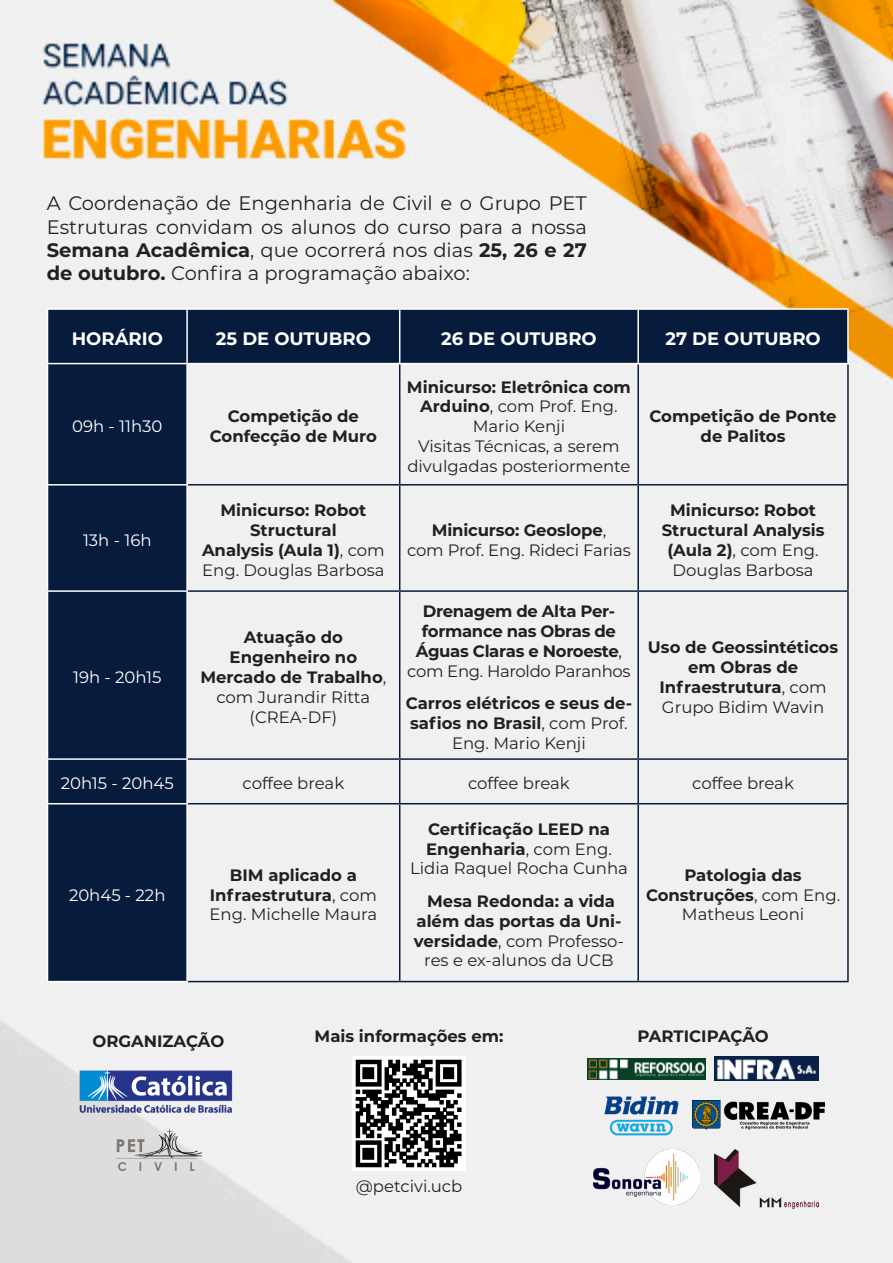
<style>
.page{position:relative;width:893px;height:1263px;background:#fff}
.page>*{position:absolute;margin:0;border:0;box-sizing:border-box;transform-origin:0 0}
.t1{font:19.5px/23.4px "Montserrat";color:#231f20;text-align:justify}
.t2{font:700 18px "Montserrat";color:#fff}
.t3{font:700 16.5px/19.8px "Montserrat";color:#231f20;text-align:center}
.t4{font:16.5px/19.8px "Montserrat";color:#231f20;text-align:center}
.t5{font:700 16.5px/19.8px "Montserrat";letter-spacing:-.02em;color:#231f20;text-align:center}
.t6{font:16.5px "Montserrat";color:#fff}
.s1{font-weight:700}
.s2{font-weight:400}
</style>
<div class="page">
<img style="left:0;top:0;width:893px;height:1263px">
<svg style="left:48px;top:310px;width:799px;height:671px;fill:#f0f0f0"></svg>
<hr style="left:399px;top:364px;width:1px;height:120px;background:#071c3c">
<hr style="left:637px;top:364px;width:2px;height:120px;background:#071c3c">
<hr style="left:847px;top:364px;width:2px;height:120px;background:#071c3c">
<hr style="left:188px;top:484px;width:212px;height:1px;background:#071c3c">
<hr style="left:400px;top:484px;width:238px;height:1px;background:#071c3c">
<hr style="left:399px;top:485px;width:1px;height:105px;background:#071c3c">
<hr style="left:638px;top:484px;width:211px;height:1px;background:#071c3c">
<hr style="left:637px;top:485px;width:2px;height:105px;background:#071c3c">
<hr style="left:847px;top:485px;width:2px;height:105px;background:#071c3c">
<hr style="left:188px;top:590px;width:212px;height:2px;background:#071c3c">
<hr style="left:400px;top:590px;width:238px;height:2px;background:#071c3c">
<hr style="left:399px;top:592px;width:1px;height:166px;background:#071c3c">
<hr style="left:638px;top:590px;width:211px;height:2px;background:#071c3c">
<hr style="left:637px;top:592px;width:2px;height:166px;background:#071c3c">
<hr style="left:847px;top:592px;width:2px;height:166px;background:#071c3c">
<hr style="left:188px;top:758px;width:212px;height:2px;background:#071c3c">
<hr style="left:400px;top:758px;width:238px;height:2px;background:#071c3c">
<hr style="left:399px;top:760px;width:1px;height:43px;background:#071c3c">
<hr style="left:638px;top:758px;width:211px;height:2px;background:#071c3c">
<hr style="left:637px;top:760px;width:2px;height:43px;background:#071c3c">
<hr style="left:847px;top:760px;width:2px;height:43px;background:#071c3c">
<hr style="left:188px;top:803px;width:212px;height:1px;background:#071c3c">
<hr style="left:400px;top:803px;width:238px;height:1px;background:#071c3c">
<hr style="left:399px;top:804px;width:1px;height:177px;background:#071c3c">
<hr style="left:638px;top:803px;width:211px;height:1px;background:#071c3c">
<hr style="left:637px;top:804px;width:2px;height:177px;background:#071c3c">
<hr style="left:847px;top:804px;width:2px;height:177px;background:#071c3c">
<hr style="left:188px;top:981px;width:212px;height:1px;background:#071c3c">
<hr style="left:400px;top:981px;width:238px;height:1px;background:#071c3c">
<hr style="left:638px;top:981px;width:211px;height:1px;background:#071c3c">
<hr style="left:47px;top:308px;width:140px;height:2px;background:#fff">
<hr style="left:47px;top:310px;width:1px;height:53px;background:#fff">
<hr style="left:187px;top:308px;width:213px;height:2px;background:#fff">
<hr style="left:186px;top:310px;width:2px;height:53px;background:#fff">
<hr style="left:400px;top:308px;width:238px;height:2px;background:#fff">
<hr style="left:399px;top:310px;width:1px;height:53px;background:#fff">
<hr style="left:638px;top:308px;width:211px;height:2px;background:#fff">
<hr style="left:637px;top:310px;width:2px;height:53px;background:#fff">
<hr style="left:847px;top:310px;width:2px;height:53px;background:#fff">
<hr style="left:47px;top:363px;width:140px;height:1px;background:#fff">
<hr style="left:187px;top:363px;width:213px;height:1px;background:#fff">
<hr style="left:400px;top:363px;width:238px;height:1px;background:#fff">
<hr style="left:638px;top:363px;width:211px;height:1px;background:#fff">
<hr style="left:47px;top:364px;width:1px;height:120px;background:#fff">
<hr style="left:186px;top:364px;width:2px;height:120px;background:#fff">
<hr style="left:47px;top:484px;width:141px;height:1px;background:#fff">
<hr style="left:47px;top:485px;width:1px;height:105px;background:#fff">
<hr style="left:186px;top:485px;width:2px;height:105px;background:#fff">
<hr style="left:47px;top:590px;width:141px;height:2px;background:#fff">
<hr style="left:47px;top:592px;width:1px;height:166px;background:#fff">
<hr style="left:186px;top:592px;width:2px;height:166px;background:#fff">
<hr style="left:47px;top:758px;width:141px;height:2px;background:#fff">
<hr style="left:47px;top:760px;width:1px;height:43px;background:#fff">
<hr style="left:186px;top:760px;width:2px;height:43px;background:#fff">
<hr style="left:47px;top:803px;width:141px;height:1px;background:#fff">
<hr style="left:47px;top:804px;width:1px;height:177px;background:#fff">
<hr style="left:186px;top:804px;width:2px;height:177px;background:#fff">
<hr style="left:47px;top:981px;width:141px;height:1px;background:#fff">
<img style="left:352px;top:1057px;width:114px;height:113px">
<img style="left:587px;top:1058px;width:118px;height:21px">
<img style="left:715px;top:1057px;width:103px;height:23px">
<img style="left:594px;top:1088px;width:92px;height:54px">
<img style="left:693px;top:1100px;width:131px;height:30px">
<img style="left:105px;top:1117px;width:107px;height:92px">
<img style="left:73px;top:1066px;width:171px;height:51px">
<img style="left:593px;top:1150px;width:106px;height:54px">
<img style="left:715px;top:1150px;width:103px;height:58px">
<p class="t1" style="left:47px;top:191px;width:542px">A Coordenação de Engenharia de Civil e o Grupo PET Estruturas convidam os alunos do curso para a nossa <span class="s1">Semana Acadêmica</span>, que ocorrerá nos dias <span class="s1">25, 26 e 27 de outubro.</span> Confira a programação abaixo:</p>
<p class="t2" style="left:72px;top:326px;width:93px">HORÁRIO</p>
<p class="t2" style="left:216px;top:326px;width:156px">25 DE OUTUBRO</p>
<p class="t2" style="left:441px;top:326px;width:157px">26 DE OUTUBRO</p>
<p class="t2" style="left:665px;top:326px;width:157px">27 DE OUTUBRO</p>
<p class="t6" style="left:72px;top:415px;width:92px">09h - 11h30</p>
<p class="t6" style="left:83px;top:529px;width:70px">13h - 16h</p>
<p class="t6" style="left:73px;top:666px;width:90px">19h - 20h15</p>
<p class="t3" style="left:228px;top:406px;width:133px">Competição de</p>
<p class="t3" style="left:210px;top:425px;width:169px">Confecção de Muro</p>
<p class="t3" style="left:220px;top:500px;width:148px">Minicurso: Robot<br>Structural</p>
<p class="t4" style="left:202px;top:539px;width:184px;text-align:left"><span class="s1">Analysis (Aula 1)</span>, com<br>Eng. Douglas Barbosa</p>
<p class="t3" style="left:200px;top:627px;width:187px">Atuação do<br>Engenheiro no<br>Mercado de Trabalho<span class="s2">, com Jurandir Ritta (CREA-DF)</span></p>
<p class="t3" style="left:407px;top:376px;width:225px">Minicurso: Eletrônica com<br>Arduino<span class="s2">, com Prof. Eng.<br>Mario Kenji</span></p>
<p class="t4" style="left:407px;top:436px;width:225px">Visitas Técnicas, a serem divulgadas posteriormente</p>
<p class="t3" style="left:432px;top:519px;width:176px">Minicurso: Geoslope<span class="s2">,</span></p>
<p class="t4" style="left:407px;top:539px;width:225px">com Prof. Eng. Rideci Farias</p>
<p class="t5" style="left:407px;top:601px;width:225px">Drenagem de Alta Per&shy;formance nas Obras de<br>Águas Claras e Noroeste<span class="s2">, com Eng. Haroldo Paranhos</span></p>
<p class="t3" style="left:406px;top:693px;width:228px">Carros elétricos e seus de&shy;safios no Brasil<span class="s2">, com Prof.<br>Eng. Mario Kenji</span></p>
<p class="t3" style="left:649px;top:406px;width:189px">Competição de Ponte</p>
<p class="t3" style="left:701px;top:425px;width:86px">de Palitos</p>
<p class="t3" style="left:662px;top:500px;width:164px">Minicurso: Robot<br>Structural Analysis (Aula 2)<span class="s2">, com Eng.</span></p>
<p class="t4" style="left:673px;top:559px;width:142px">Douglas Barbosa</p>
<p class="t3" style="left:648px;top:637px;width:192px">Uso de Geossintéticos em Obras de<br>Infraestrutura<span class="s2">, com<br>Grupo Bidim Wavin</span></p>
<p class="t6" style="left:61px;top:772px;width:114px">20h15 - 20h45</p>
<p class="t4" style="left:243px;top:773px;width:103px">coffee break</p>
<p class="t4" style="left:468px;top:773px;width:103px">coffee break</p>
<p class="t4" style="left:692px;top:773px;width:103px">coffee break</p>
<p class="t6" style="left:69px;top:883px;width:98px">20h45 - 22h</p>
<p class="t3" style="left:230px;top:864px;width:129px">BIM aplicado a</p>
<p class="t4" style="left:209px;top:884px;width:169px;text-align:left"><span class="s1">Infraestrutura</span>, com<br>Eng. Michelle Maura</p>
<p class="t3" style="left:428px;top:818px;width:183px">Certificação LEED na</p>
<p class="t4" style="left:410px;top:838px;width:219px"><span class="s1">Engenharia</span>, com Eng.<br>Lidia Raquel Rocha Cunha</p>
<p class="t3" style="left:414px;top:890px;width:212px">Mesa Redonda: a vida além das portas da Uni&shy;versidade<span class="s2">, com Professo&shy;res e ex-alunos da UCB</span></p>
<p class="t3" style="left:646px;top:864px;width:196px">Patologia das<br>Construções<span class="s2">, com Eng.<br>Matheus Leoni</span></p>
<p class="t3" style="left:92px;top:1030px;width:133px">ORGANIZAÇÃO</p>
<p class="t3" style="left:315px;top:1025px;width:190px">Mais informações em:</p>
<p class="t3" style="left:638px;top:1025px;width:133px">PARTICIPAÇÃO</p>
<p class="t4" style="left:356px;top:1175px;width:108px">@petcivi.ucb</p>
</div>
